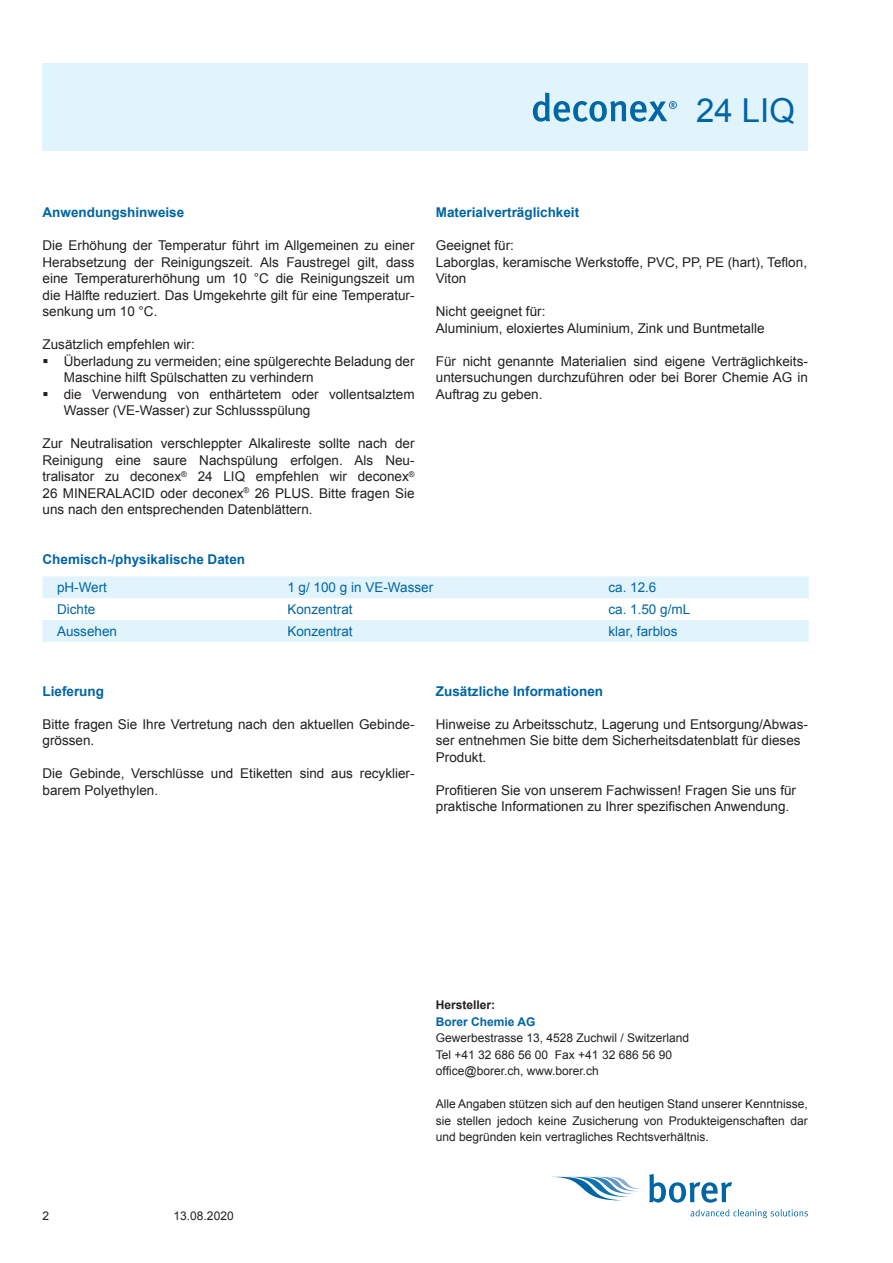
<style>
.page{position:relative;width:893px;height:1263px;background:#fff}
.page>*{position:absolute;margin:0;border:0;box-sizing:border-box;transform-origin:0 0}
.t1{font:33px "Arial";color:#0065a4}
.t2{font:13.5px/16.5px "Arial";color:#231f20}
.t3{font:700 13.5px "Arial";color:#0065a4}
.t4{font:13.5px "Arial";color:#0065a4}
.t5{font:12px/16.5px "Arial";color:#231f20}
.t6{font:700 12px "Arial";color:#0065a4}
.t7{font:700 12px "Arial";color:#231f20}
</style>
<div class="page">
<svg style="left:556px;top:1177px;width:86px;height:23px"></svg>
<svg style="left:649px;top:1174px;width:83px;height:29px"></svg>
<svg style="left:690px;top:1209px;width:118px;height:9px"></svg>
<div style="left:43px;top:64px;width:765px;height:87px;background:#e1f4fc"></div>
<svg style="left:533px;top:93px;width:144px;height:29px"></svg>
<svg style="left:43px;top:576px;width:766px;height:66px;fill:#e1f4fc"></svg>
<h1 class="t1" style="left:696px;top:88px;width:101px">24 LIQ</h1>
<p class="t3" style="left:43px;top:203px;width:143px">Anwendungshinweise</p>
<p class="t2" style="left:43px;top:237px;width:374px;text-align:justify">Die Erhöhung der Temperatur führt im Allgemeinen zu einer Herabsetzung der Reinigungszeit. Als Faustregel gilt, dass eine Temperaturerhöhung um 10 °C die Reinigungszeit um die Hälfte reduziert. Das Umgekehrte gilt für eine Temperatur&shy;senkung um 10 °C.</p>
<p class="t2" style="left:64px;top:336px;width:352px;text-indent:-21px">Zusätzlich empfehlen wir:<br>Überladung zu vermeiden; eine spülgerechte Beladung der Maschine hilft Spülschatten zu verhindern<br>die Verwendung von enthärtetem oder vollentsalztem Wasser (VE-Wasser) zur Schlussspülung</p>
<p class="t2" style="left:43px;top:435px;width:374px;text-align:justify">Zur Neutralisation verschleppter Alkalireste sollte nach der Reinigung eine saure Nachspülung erfolgen. Als Neu&shy;tralisator zu deconex<sup>®</sup> 24 LIQ empfehlen wir deconex<sup>® </sup>26 MINERALACID oder deconex<sup>®</sup> 26 PLUS. Bitte fragen Sie uns nach den entsprechenden Datenblättern.</p>
<p class="t3" style="left:436px;top:203px;width:145px">Materialverträglichkeit</p>
<p class="t2" style="left:436px;top:237px;width:373px">Geeignet für:<br>Laborglas, keramische Werkstoffe, PVC, PP, PE (hart), Teflon,<br>Viton</p>
<p class="t2" style="left:436px;top:303px;width:330px">Nicht geeignet für:<br>Aluminium, eloxiertes Aluminium, Zink und Buntmetalle</p>
<p class="t2" style="left:436px;top:352px;width:374px;text-align:justify">Für nicht genannte Materialien sind eigene Verträglichkeits&shy;untersuchungen durchzuführen oder bei Borer Chemie AG in Auftrag zu geben.</p>
<p class="t3" style="left:43px;top:549px;width:204px">Chemisch-/physikalische Daten</p>
<p class="t4" style="left:57px;top:578px;width:52px">pH-Wert</p>
<p class="t4" style="left:287px;top:578px;width:147px">1 g/ 100 g in VE-Wasser</p>
<p class="t4" style="left:608px;top:578px;width:50px">ca. 12.6</p>
<p class="t4" style="left:57px;top:600px;width:40px">Dichte</p>
<p class="t4" style="left:287px;top:600px;width:67px">Konzentrat</p>
<p class="t4" style="left:608px;top:600px;width:83px">ca. 1.50 g/mL</p>
<p class="t4" style="left:57px;top:622px;width:62px">Aussehen</p>
<p class="t4" style="left:287px;top:622px;width:67px">Konzentrat</p>
<p class="t4" style="left:608px;top:622px;width:71px">klar, farblos</p>
<p class="t3" style="left:43px;top:681px;width:63px">Lieferung</p>
<p class="t2" style="left:43px;top:715px;width:374px">Bitte fragen Sie Ihre Vertretung nach den aktuellen Gebinde&shy;grössen.</p>
<p class="t2" style="left:43px;top:765px;width:374px">Die Gebinde, Verschlüsse und Etiketten sind aus recyklier&shy;barem Polyethylen.</p>
<p class="t3" style="left:436px;top:681px;width:169px">Zusätzliche Informationen</p>
<p class="t2" style="left:436px;top:715px;width:374px">Hinweise zu Arbeitsschutz, Lagerung und Entsorgung/Abwas&shy;ser entnehmen Sie bitte dem Sicherheitsdatenblatt für dieses<br>Produkt.</p>
<p class="t2" style="left:436px;top:781px;width:362px">Profitieren Sie von unserem Fachwissen! Fragen Sie uns für praktische Informationen zu Ihrer spezifischen Anwendung.</p>
<p class="t5" style="left:43px;top:1208px;width:8px">2</p>
<p class="t5" style="left:174px;top:1208px;width:62px">13.08.2020</p>
<p class="t7" style="left:436px;top:996px;width:61px">Hersteller:</p>
<p class="t6" style="left:436px;top:1013px;width:101px">Borer Chemie AG</p>
<p class="t5" style="left:436px;top:1029px;width:255px">Gewerbestrasse 13, 4528 Zuchwil / Switzerland<br>Tel +41 32 686 56 00 Fax +41 32 686 56 90 office@borer.ch, www.borer.ch</p>
<p class="t5" style="left:436px;top:1095px;width:374px;text-align:justify">Alle Angaben stützen sich auf den heutigen Stand unserer Kenntnisse, sie stellen jedoch keine Zusicherung von Produkteigenschaften dar und begründen kein vertragliches Rechtsverhältnis.</p>
</div>
